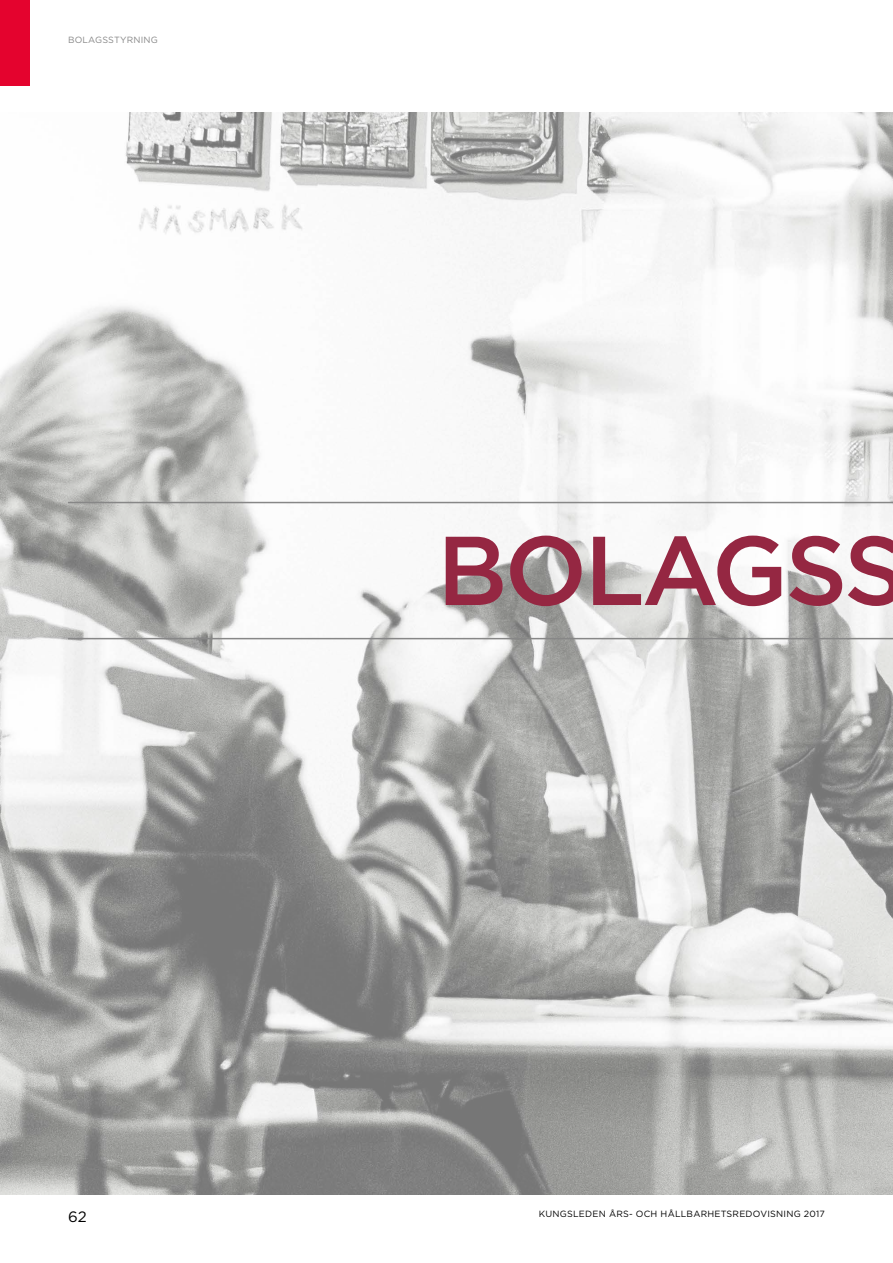
<style>
.page{position:relative;width:893px;height:1263px;background:#fff}
.page>*{position:absolute;margin:0;border:0;box-sizing:border-box;transform-origin:0 0}
.t1{font:500 97.5px "Gotham";letter-spacing:-.03em;color:#952742}
.t2{font:15px "Gotham";color:#000}
.t3{font:9px "Gotham";letter-spacing:.025em;color:#000}
.t4{font:9px "Gotham";letter-spacing:.02em;color:#878787}
</style>
<div class="page">
<div style="left:0;top:0;width:30px;height:85px;background:#e4032e"></div>
<img style="left:0;top:113px;width:893px;height:1082px">
<hr style="left:68px;top:502px;width:825px;height:1px;background:#878787">
<hr style="left:68px;top:638px;width:825px;height:1px;background:#878787">
<p class="t4" style="left:68px;top:34px;width:91px">BOLAGSSTYRNING</p>
<h1 class="t1" style="left:437px;top:507px;width:471px">BOLAGSS</h1>
<h2 class="t2" style="left:68px;top:1207px;width:20px">62</h2>
<p class="t3" style="left:539px;top:1208px;width:287px">KUNGSLEDEN ÅRS- OCH HÅLLBARHETSREDOVISNING 2017</p>
</div>
